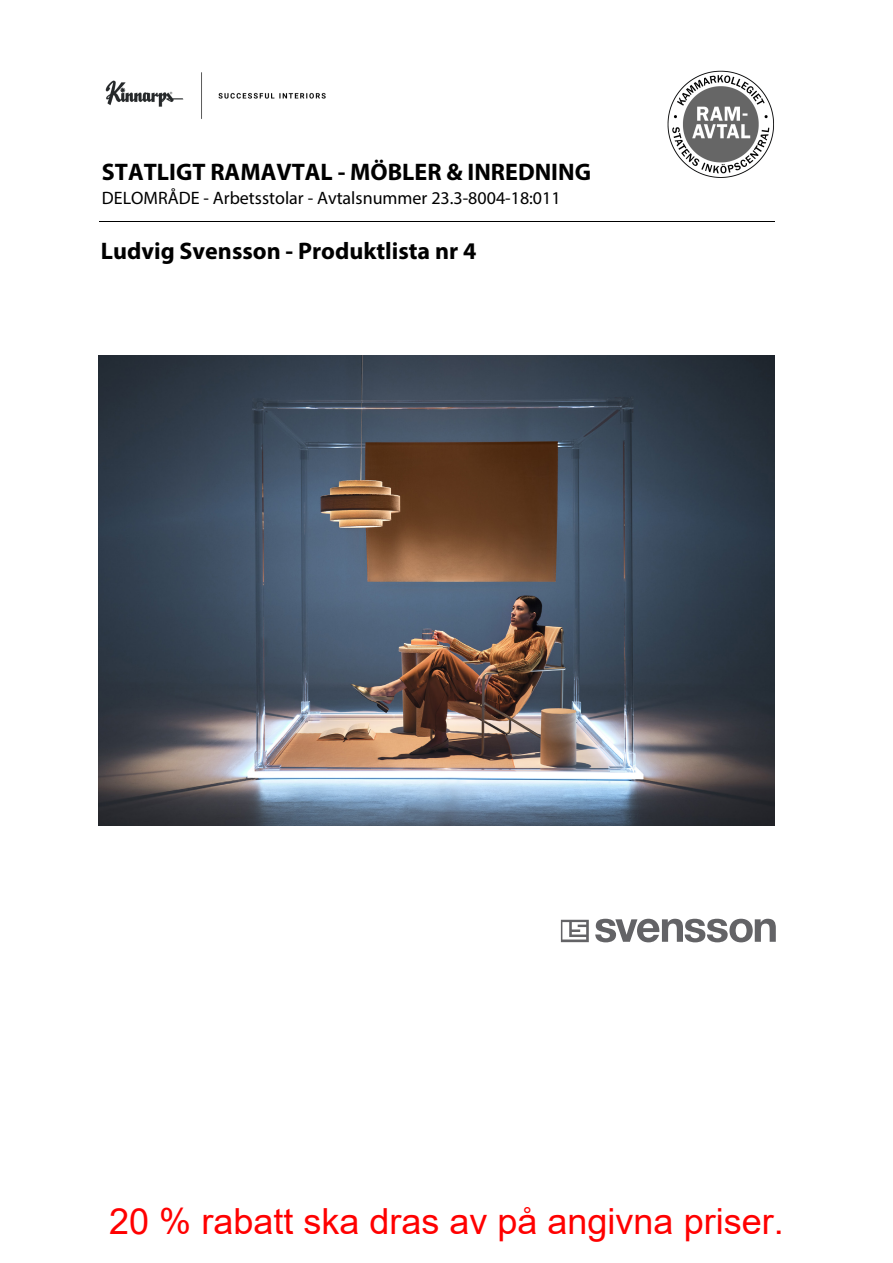
<style>
.page{position:relative;width:893px;height:1263px;background:#fff}
.page>*{position:absolute;margin:0;border:0;box-sizing:border-box;transform-origin:0 0}
.t1{font:36px "Arial";color:#f00}
.t2{font:700 24px "Myriad Pro";color:#000}
.t3{font:18px "Myriad Pro";color:#000}
</style>
<div class="page">
<img style="left:105px;top:72px;width:221px;height:47px">
<img style="left:667px;top:70px;width:107px;height:108px">
<hr style="left:100px;top:221px;width:675px;height:1px;background:#000">
<svg style="left:561px;top:920px;width:28px;height:22px"></svg>
<svg style="left:595px;top:919px;width:181px;height:23px"></svg>
<img style="left:98px;top:356px;width:677px;height:469px">
<p class="t2" style="left:102px;top:156px;width:491px">STATLIGT RAMAVTAL - MÖBLER &amp; INREDNING</p>
<p class="t3" style="left:102px;top:187px;width:460px">DELOMRÅDE - Arbetsstolar - Avtalsnummer 23.3-8004-18:011</p>
<p class="t2" style="left:101px;top:235px;width:377px">Ludvig Svensson - Produktlista nr 4</p>
<h1 class="t1" style="left:109px;top:1196px;width:676px">20 % rabatt ska dras av på angivna priser.</h1>
</div>
